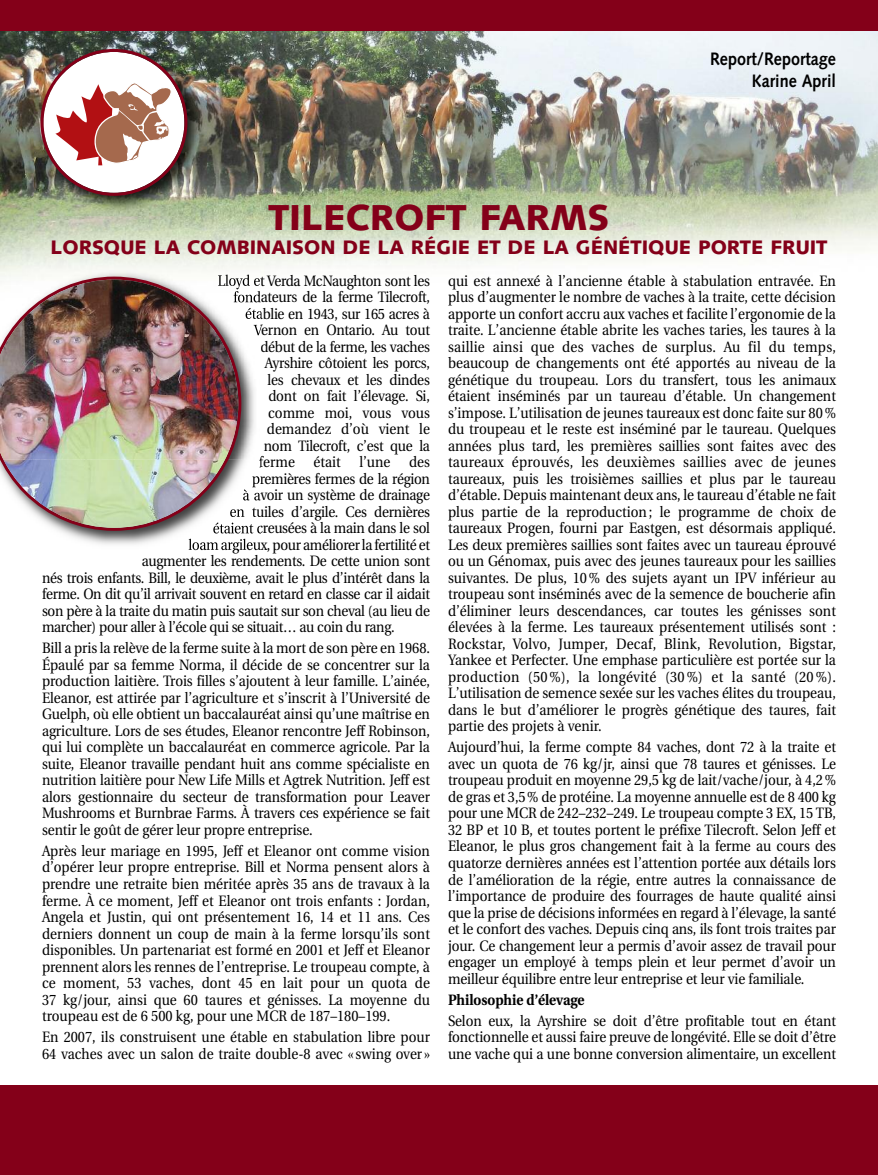
<style>
.page{position:relative;width:878px;height:1175px;background:#fff}
.page>*{position:absolute;margin:0;border:0;box-sizing:border-box;transform-origin:0 0}
.t1{font:900 36px "Syntax";color:#840019}
.t2{font:900 19.5px "Syntax";color:#840019}
.t3{font:700 18px/21.6px "Syntax";color:#000;text-align:right;scale:.9 1}
.t4{font:15px/16.5px "Utopia";letter-spacing:-.02em;color:#000;text-align:justify;scale:.9 1}
.t5{font:15px/16.5px "Utopia";color:#000;scale:.9 1}
.t6{font:700 15px "Utopia";color:#000;scale:.9 1}
</style>
<div class="page">
<img style="left:0;top:31px;width:878px;height:239px">
<div style="left:0;top:0;width:878px;height:31px;background:#840019"></div>
<img style="left:34px;top:42px;width:173px;height:173px">
<img style="left:40px;top:49px;width:147px;height:147px">
<div style="left:0;top:1085px;width:878px;height:89px;background:#840019"></div>
<img style="left:0;top:270px;width:261px;height:190px">
<img style="left:218px;top:275px;width:43px;height:14px">
<img style="left:241px;top:291px;width:20px;height:11px">
<img style="left:245px;top:308px;width:16px;height:11px">
<svg style="left:253px;top:325px;width:8px;height:10px"></svg>
<svg style="left:259px;top:456px;width:2px;height:11px"></svg>
<svg style="left:252px;top:476px;width:9px;height:11px"></svg>
<img style="left:243px;top:489px;width:18px;height:11px">
<img style="left:241px;top:507px;width:20px;height:10px">
<img style="left:213px;top:524px;width:48px;height:9px">
<img style="left:189px;top:539px;width:56px;height:11px">
<img style="left:0;top:276px;width:241px;height:255px">
<img style="left:0;top:279px;width:238px;height:181px">
<p class="t3" style="left:710px;top:50px;width:141px">Report/Reportage<br>Karine April</p>
<h1 class="t1" style="left:268px;top:203px;width:342px">TILECROFT FARMS</h1>
<h2 class="t2" style="left:51px;top:239px;width:778px">LORSQUE LA COMBINAISON DE LA RÉGIE ET DE LA GÉNÉTIQUE PORTE FRUIT</h2>
<p class="t4" style="left:217px;top:274px;width:237px">Lloyd et Verda McNaughton sont les</p>
<p class="t4" style="left:233px;top:290px;width:220px">fondateurs de la ferme Tilecroft,</p>
<p class="t4" style="left:245px;top:307px;width:207px">établie en 1943, sur 165 acres à</p>
<p class="t4" style="left:254px;top:323px;width:197px">Vernon en Ontario. Au tout</p>
<p class="t4" style="left:260px;top:340px;width:190px">début de la ferme, les vaches</p>
<p class="t4" style="left:265px;top:356px;width:185px">Ayrshire côtoient les porcs,</p>
<p class="t4" style="left:267px;top:373px;width:182px">les chevaux et les dindes</p>
<p class="t4" style="left:268px;top:389px;width:181px">dont on fait l’élevage. Si,</p>
<p class="t5" style="left:268px;top:406px;width:181px">comme moi, vous vous</p>
<p class="t5" style="left:267px;top:422px;width:183px">demandez d’où vient le</p>
<p class="t4" style="left:264px;top:439px;width:186px">nom Tilecroft, c’est que la</p>
<p class="t5" style="left:259px;top:455px;width:191px">ferme était l’une des</p>
<p class="t4" style="left:252px;top:472px;width:199px">premières fermes de la région</p>
<p class="t4" style="left:242px;top:488px;width:210px">à avoir un système de drainage</p>
<p class="t4" style="left:229px;top:505px;width:224px">en tuiles d’argile. Ces dernières</p>
<p class="t4" style="left:213px;top:521px;width:243px">étaient creusées à la main dans le sol</p>
<p class="t4" style="left:188px;top:538px;width:270px">loam argileux, pour améliorer la fertilité et</p>
<p class="t4" style="left:142px;top:554px;width:322px">augmenter les rendements. De cette union sont</p>
<p class="t4" style="left:42px;top:571px;width:432px">nés trois enfants. Bill, le deuxième, avait le plus d’intérêt dans la</p>
<p class="t4" style="left:42px;top:587px;width:432px">ferme. On dit qu’il arrivait souvent en retard en classe car il aidait</p>
<p class="t4" style="left:42px;top:604px;width:432px">son père à la traite du matin puis sautait sur son cheval (au lieu de</p>
<p class="t4" style="left:42px;top:620px;width:393px">marcher) pour aller à l’école qui se situait… au coin du rang.</p>
<p class="t4" style="left:42px;top:641px;width:432px">Bill a pris la relève de la ferme suite à la mort de son père en 1968.<br>Épaulé par sa femme Norma, il décide de se concentrer sur la production laitière. Trois filles s’ajoutent à leur famille. L’ainée, Eleanor, est attirée par l’agriculture et s’inscrit à l’Université de Guelph, où elle obtient un baccalauréat ainsi qu’une maîtrise en agriculture. Lors de ses études, Eleanor rencontre Jeff Robinson, qui lui complète un baccalauréat en commerce agricole. Par la suite, Eleanor travaille pendant huit ans comme spécialiste en nutrition laitière pour New Life Mills et Agtrek Nutrition. Jeff est alors gestionnaire du secteur de transformation pour Leaver Mushrooms et Burnbrae Farms. À travers ces expérience se fait sentir le goût de gérer leur propre entreprise.</p>
<p class="t4" style="left:42px;top:844px;width:432px">Après leur mariage en 1995, Jeff et Eleanor ont comme vision d’opérer leur propre entreprise. Bill et Norma pensent alors à prendre une retraite bien méritée après 35 ans de travaux à la ferme. À ce moment, Jeff et Eleanor ont trois enfants : Jordan, Angela et Justin, qui ont présentement 16, 14 et 11 ans. Ces derniers donnent un coup de main à la ferme lorsqu’ils sont disponibles. Un partenariat est formé en 2001 et Jeff et Eleanor prennent alors les rennes de l’entreprise. Le troupeau compte, à ce moment, 53 vaches, dont 45 en lait pour un quota de 37 kg/jour, ainsi que 60 taures et génisses. La moyenne du troupeau est de 6 500 kg, pour une MCR de 187–180–199.</p>
<p class="t5" style="left:42px;top:1030px;width:432px">En 2007, ils construisent une étable en stabulation libre pour<br>64 vaches avec un salon de traite double-8 avec « swing over »</p>
<p class="t4" style="left:448px;top:274px;width:432px">qui est annexé à l’ancienne étable à stabulation entravée. En plus d’augmenter le nombre de vaches à la traite, cette décision apporte un confort accru aux vaches et facilite l’ergonomie de la traite. L’ancienne étable abrite les vaches taries, les taures à la saillie ainsi que des vaches de surplus. Au fil du temps, beaucoup de changements ont été apportés au niveau de la génétique du troupeau. Lors du transfert, tous les animaux étaient inséminés par un taureau d’étable. Un changement s’impose. L’utilisation de jeunes taureaux est donc faite sur 80% du troupeau et le reste est inséminé par le taureau. Quelques années plus tard, les premières saillies sont faites avec des taureaux éprouvés, les deuxièmes saillies avec de jeunes taureaux, puis les troisièmes saillies et plus par le taureau d’étable. Depuis maintenant deux ans, le taureau d’étable ne fait plus partie de la reproduction; le programme de choix de taureaux Progen, fourni par Eastgen, est désormais appliqué.<br>Les deux premières saillies sont faites avec un taureau éprouvé ou un Génomax, puis avec des jeunes taureaux pour les saillies suivantes. De plus, 10% des sujets ayant un IPV inférieur au troupeau sont inséminés avec de la semence de boucherie afin d’éliminer leurs descendances, car toutes les génisses sont élevées à la ferme. Les taureaux présentement utilisés sont :<br>Rockstar, Volvo, Jumper, Decaf, Blink, Revolution, Bigstar, Yankee et Perfecter. Une emphase particulière est portée sur la production (50 %), la longévité (30 %) et la santé (20 %).<br>L’utilisation de semence sexée sur les vaches élites du troupeau, dans le but d’améliorer le progrès génétique des taures, fait partie des projets à venir.</p>
<p class="t4" style="left:448px;top:740px;width:432px">Aujourd’hui, la ferme compte 84 vaches, dont 72 à la traite et avec un quota de 76 kg/jr, ainsi que 78 taures et génisses. Le troupeau produit en moyenne 29,5 kg de lait/vache/jour, à 4,2% de gras et 3,5% de protéine. La moyenne annuelle est de 8 400 kg pour une MCR de 242–232–249. Le troupeau compte 3 EX, 15 TB, 32 BP et 10 B, et toutes portent le préfixe Tilecroft. Selon Jeff et Eleanor, le plus gros changement fait à la ferme au cours des quatorze dernières années est l’attention portée aux détails lors de l’amélioration de la régie, entre autres la connaissance de l’importance de produire des fourrages de haute qualité ainsi que la prise de décisions informées en regard à l’élevage, la santé et le confort des vaches. Depuis cinq ans, ils font trois traites par jour. Ce changement leur a permis d’avoir assez de travail pour engager un employé à temps plein et leur permet d’avoir un meilleur équilibre entre leur entreprise et leur vie familiale.</p>
<p class="t6" style="left:448px;top:993px;width:153px">Philosophie d’élevage</p>
<p class="t4" style="left:448px;top:1013px;width:432px">Selon eux, la Ayrshire se doit d’être profitable tout en étant fonctionnelle et aussi faire preuve de longévité. Elle se doit d’être une vache qui a une bonne conversion alimentaire, un excellent</p>
</div>
